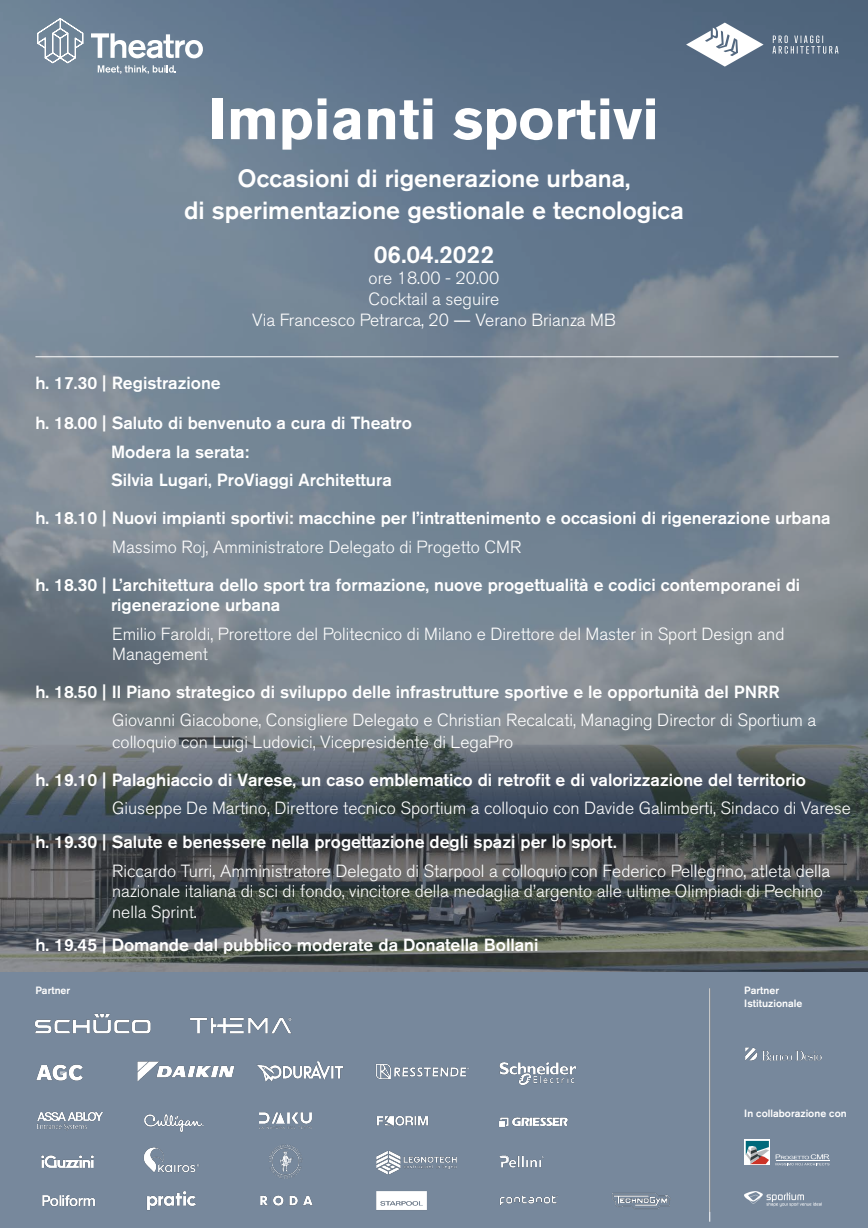
<style>
.page{position:relative;width:868px;height:1228px;background:#fff}
.page>*{position:absolute;margin:0;border:0;box-sizing:border-box;transform-origin:0 0}
.t1{font:700 57.75px "Akzidenz Grotesk BQ";color:#fff}
.t2{font:500 24.85px/32.8px "Akzidenz Grotesk BQ";color:#fff;text-align:center}
.t3{font:500 24.5px "Akzidenz Grotesk BQ";color:#fff}
.t4{font:300 17.5px/20.3px "Akzidenz Grotesk BQ";color:#fff}
.t5{font:500 17.5px/28.3px "Akzidenz Grotesk BQ";color:#fff}
.t6{font:500 10.5px/12.6px "Akzidenz Grotesk BQ";color:#fff}
.s1{font-family:"Open Sans";font-weight:400}
</style>
<div class="page">
<img style="left:0;top:0;width:868px;height:972px">
<div style="left:0;top:972px;width:868px;height:256px;background:#77889c"></div>
<hr style="left:710px;top:988px;width:1px;height:224px;background:#000">
<img style="left:745px;top:1047px;width:77px;height:14px">
<img style="left:190px;top:1017px;width:102px;height:17px">
<img style="left:35px;top:1013px;width:116px;height:21px">
<hr style="left:709px;top:988px;width:1px;height:234px;background:#fff">
<hr style="left:35px;top:356px;width:804px;height:1px;background:#fff">
<svg style="left:91px;top:33px;width:112px;height:25px"></svg>
<svg style="left:98px;top:65px;width:78px;height:9px"></svg>
<svg style="left:37px;top:18px;width:47px;height:45px"></svg>
<svg style="left:773px;top:35px;width:65px;height:19px"></svg>
<svg style="left:686px;top:23px;width:78px;height:44px"></svg>
<img style="left:36px;top:1064px;width:47px;height:17px">
<img style="left:37px;top:1112px;width:66px;height:19px">
<img style="left:41px;top:1155px;width:53px;height:13px">
<img style="left:42px;top:1195px;width:54px;height:12px">
<img style="left:499px;top:1155px;width:45px;height:13px">
<img style="left:500px;top:1195px;width:58px;height:11px">
<img style="left:499px;top:1117px;width:69px;height:10px">
<img style="left:375px;top:1062px;width:202px;height:24px">
<img style="left:612px;top:1193px;width:58px;height:16px">
<img style="left:259px;top:1112px;width:53px;height:17px">
<img style="left:269px;top:1144px;width:33px;height:34px">
<img style="left:260px;top:1178px;width:53px;height:28px">
<img style="left:257px;top:1061px;width:87px;height:21px">
<img style="left:146px;top:1191px;width:50px;height:20px">
<img style="left:137px;top:1061px;width:97px;height:20px">
<img style="left:144px;top:1147px;width:55px;height:26px">
<img style="left:144px;top:1114px;width:60px;height:19px">
<img style="left:376px;top:1191px;width:51px;height:19px">
<img style="left:376px;top:1115px;width:53px;height:13px">
<img style="left:376px;top:1151px;width:81px;height:24px">
<div style="left:745px;top:1139px;width:25px;height:26px;background:#e5eff1"></div>
<svg style="left:746px;top:1141px;width:23px;height:23px"></svg>
<svg style="left:776px;top:1154px;width:53px;height:11px"></svg>
<img style="left:744px;top:1191px;width:78px;height:16px">
<h1 class="t1" style="left:209px;top:86px;width:452px">Impianti sportivi</h1>
<h2 class="t2" style="left:184px;top:161px;width:501px">Occasioni di rigenerazione urbana,<br>di sperimentazione gestionale e tecnologica</h2>
<h3 class="t3" style="left:374px;top:239px;width:122px">06.04.2022</h3>
<p class="t4" style="left:252px;top:267px;width:365px;line-height:21px;text-align:center">ore 18.00 - 20.00<br>Cocktail a seguire<br>Via Francesco Petrarca, 20 <span class="s1">—</span> Verano Brianza MB</p>
<p class="t5" style="left:35px;top:369px;width:187px">h. 17.30 | Registrazione</p>
<p class="t5" style="left:111px;top:408px;width:302px;text-indent:-76px">h. 18.00 | Saluto di benvenuto a cura di Theatro<br>Modera la serata:<br>Silvia Lugari, ProViaggi Architettura</p>
<p class="t5" style="left:35px;top:503px;width:797px">h. 18.10 | Nuovi impianti sportivi: macchine per l’intrattenimento e occasioni di rigenerazione urbana</p>
<p class="t4" style="left:112px;top:537px;width:411px">Massimo Roj, Amministratore Delegato di Progetto CMR</p>
<p class="t5" style="left:111px;top:574px;width:691px;line-height:20.3px;text-indent:-76px">h. 18.30 | L’architettura dello sport tra formazione, nuove progettualità e codici contemporanei di rigenerazione urbana</p>
<p class="t4" style="left:112px;top:624px;width:674px">Emilio Faroldi, Prorettore del Politecnico di Milano e Direttore del Master in Sport Design and<br>Management</p>
<p class="t5" style="left:35px;top:677px;width:746px">h. 18.50 | Il Piano strategico di sviluppo delle infrastrutture sportive e le opportunità del PNRR</p>
<p class="t4" style="left:112px;top:710px;width:706px;line-height:21.3px">Giovanni Giacobone, Consigliere Delegato e Christian Recalcati, Managing Director di Sportium a colloquio con Luigi Ludovici, Vicepresidente di LegaPro</p>
<p class="t5" style="left:35px;top:765px;width:772px">h. 19.10 | Palaghiaccio di Varese, un caso emblematico di retrofit e di valorizzazione del territorio</p>
<p class="t4" style="left:112px;top:798px;width:740px">Giuseppe De Martino, Direttore tecnico Sportium a colloquio con Davide Galimberti, Sindaco di Varese</p>
<p class="t5" style="left:35px;top:827px;width:583px">h. 19.30 | Salute e benessere nella progettazione degli spazi per lo sport.</p>
<p class="t4" style="left:112px;top:861px;width:719px">Riccardo Turri, Amministratore Delegato di Starpool a colloquio con Federico Pellegrino, atleta della nazionale italiana di sci di fondo, vincitore della medaglia d’argento alle ultime Olimpiadi di Pechino nella Sprint.</p>
<p class="t5" style="left:35px;top:930px;width:505px">h. 19.45 | Domande dal pubblico moderate da Donatella Bollani</p>
<p class="t6" style="left:35px;top:983px;width:36px">Partner</p>
<p class="t6" style="left:744px;top:984px;width:59px">Partner<br>Istituzionale</p>
<p class="t6" style="left:744px;top:1106px;width:104px">In collaborazione con</p>
</div>
